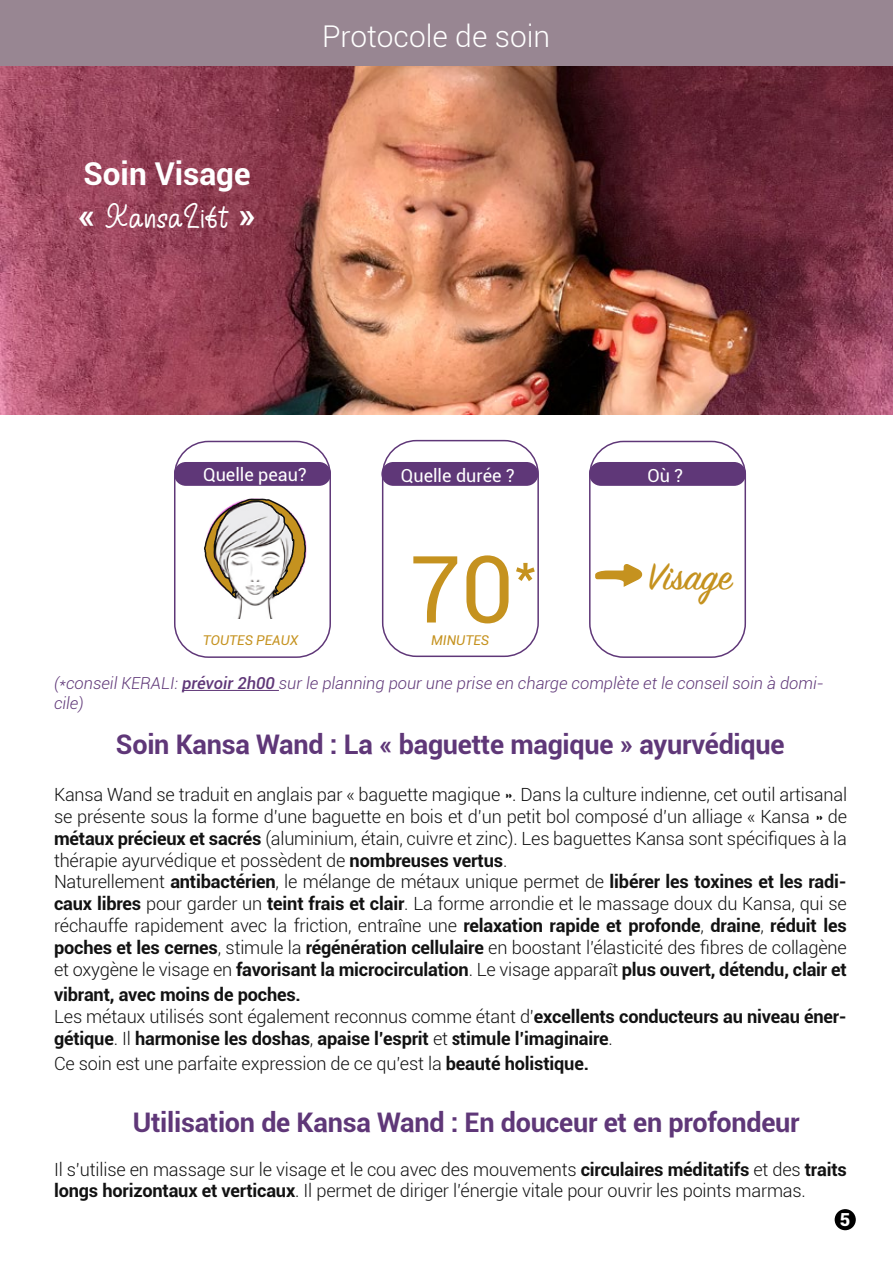
<style>
.page{position:relative;width:893px;height:1263px;background:#fff}
.page>*{position:absolute;margin:0;border:0;box-sizing:border-box;transform-origin:0 0}
.t1{font:93px "Roboto";color:#c5921f}
.t2{font:54.15px "Roboto";color:#c5921f}
.t3{font:42px "Sign Painter House Script";color:#c5921f}
.t4{font:36px "Relaxing";color:#fff}
.t5{font:700 31.5px "Roboto";color:#fff}
.t6{font:300 30px "Roboto";color:#fff}
.t7{font:700 27px "Roboto";letter-spacing:-.01em;color:#5f3778}
.t8{font:300 18.15px/21.8px "Roboto";letter-spacing:-.01em;color:#121212}
.t9{font:700 18.15px/21.8px "Roboto";letter-spacing:-.01em;color:#121212}
.t10{font:18px "Roboto";color:#fff}
.t11{font:900 18px "Roboto";color:#fff}
.t12{font:italic 300 16.5px/19.8px "Roboto";color:#5f3778}
.t13{font:italic 13.5px "Roboto";color:#c5921f}
.s1{font-family:"Roboto";font-weight:700}
.s2{font-weight:500}
.s3{font-weight:700}
.s4{font-weight:300}
.s5{font-stretch:condensed}
</style>
<div class="page">
<div style="left:0;top:0;width:893px;height:66px;background:#988692"></div>
<img style="left:0;top:66px;width:892px;height:349px">
<div style="left:382px;top:440px;width:157px;height:217px;border:2px solid #5f3778;border-radius:34px"></div>
<div style="left:381px;top:462px;width:157px;height:24px;background:#5f3778;border-radius:12px"></div>
<div style="left:589px;top:462px;width:157px;height:24px;background:#5f3778;border-radius:12px"></div>
<div style="left:589px;top:441px;width:157px;height:217px;border:2px solid #5f3778;border-radius:34px"></div>
<svg style="left:595px;top:564px;width:48px;height:23px"></svg>
<div style="left:174px;top:441px;width:157px;height:217px;border:2px solid #5f3778;border-radius:34px"></div>
<img style="left:237px;top:599px;width:36px;height:20px">
<div style="left:174px;top:462px;width:157px;height:24px;background:#5f3778;border-radius:12px"></div>
<svg style="left:204px;top:498px;width:103px;height:101px"></svg>
<hr style="left:182px;top:690px;width:97px;height:1px;background:#5f3778">
<div style="left:835px;top:1209px;width:21px;height:21px;background:#000;border-radius:50%"></div>
<h3 class="t5" style="left:83px;top:152px;width:169px">Soin Visage</h3>
<h3 class="t4" style="left:78px;top:203px;width:180px"><span class="s1">«</span> KansaLift <span class="s1">»</span></h3>
<h3 class="t6" style="left:322px;top:15px;width:230px">Protocole de soin</h3>
<p class="t10" style="left:203px;top:462px;width:105px">Quelle peau?</p>
<p class="t13" style="left:203px;top:631px;width:97px">TOUTES PEAUX</p>
<p class="t10" style="left:401px;top:463px;width:115px">Quelle durée ?</p>
<p class="t10" style="left:648px;top:463px;width:37px">Où ?</p>
<h1 class="t1" style="left:409px;top:524px;width:106px">70</h1>
<p class="t13" style="left:431px;top:631px;width:59px">MINUTES</p>
<h2 class="t2" style="left:514px;top:534px;width:25px">*</h2>
<h3 class="t3" style="left:648px;top:551px;width:85px">Visage</h3>
<p class="t12" style="left:54px;top:673px;width:771px">(*conseil KERALI: <span class="s2">prévoir 2h00</span> sur le planning pour une prise en charge complète et le conseil soin à domi&shy;cile)</p>
<h3 class="t7" style="left:116px;top:725px;width:670px">Soin Kansa Wand : La « baguette magique » ayurvédique</h3>
<p class="t8" style="left:54px;top:783px;width:795px">Kansa Wand se traduit en anglais par « baguette magique ». Dans la culture indienne, cet outil artisanal se présente sous la forme d’une baguette en bois et d’un petit bol composé d’un alliage « Kansa » de <span class="s3">métaux précieux et sacrés</span> (aluminium, étain, cuivre et zinc). Les baguettes Kansa sont spécifiques à la thérapie ayurvédique et possèdent de <span class="s3">nombreuses vertus</span>.<br>Naturellement <span class="s3">antibactérien</span>, le mélange de métaux unique permet de <span class="s3">libérer les toxines et les radi&shy;caux libres</span> pour garder un <span class="s3">teint frais et clair</span>. La forme arrondie et le massage doux du Kansa, qui se réchauffe rapidement avec la friction, entraîne une <span class="s3">relaxation rapide et profonde</span>, <span class="s3">draine</span>, <span class="s3">réduit les poches et les cernes</span>, stimule la <span class="s3">régénération cellulaire</span> en boostant l’élasticité des fibres de collagène et oxygène le visage en <span class="s3">favorisant la microcirculation</span>. Le visage apparaît <span class="s3">plus ouvert, détendu, clair et</span></p>
<p class="t9" style="left:54px;top:983px;width:794px">vibrant, avec moins de poches.<br><span class="s4">Les métaux utilisés sont également reconnus comme étant d’</span>excellents conducteurs au niveau éner&shy;gétique<span class="s4">. Il</span> harmonise les doshas<span class="s4">,</span> apaise l’esprit <span class="s4">et</span> <span class="s5">s</span>timule l’imaginaire<span class="s4">.</span></p>
<p class="t8" style="left:54px;top:1052px;width:536px">Ce soin est une parfaite expression de ce qu’est la <span class="s3">beauté holistique.</span></p>
<h3 class="t7" style="left:133px;top:1103px;width:668px">Utilisation de Kansa Wand : En douceur et en profondeur</h3>
<p class="t8" style="left:54px;top:1158px;width:794px">Il s’utilise en massage sur le visage et le cou avec des mouvements <span class="s3">circulaires méditatifs</span> et des <span class="s3">traits longs horizontaux et verticaux</span>. Il permet de diriger l’énergie vitale pour ouvrir les points marmas.</p>
<p class="t11" style="left:840px;top:1206px;width:12px">5</p>
</div>
